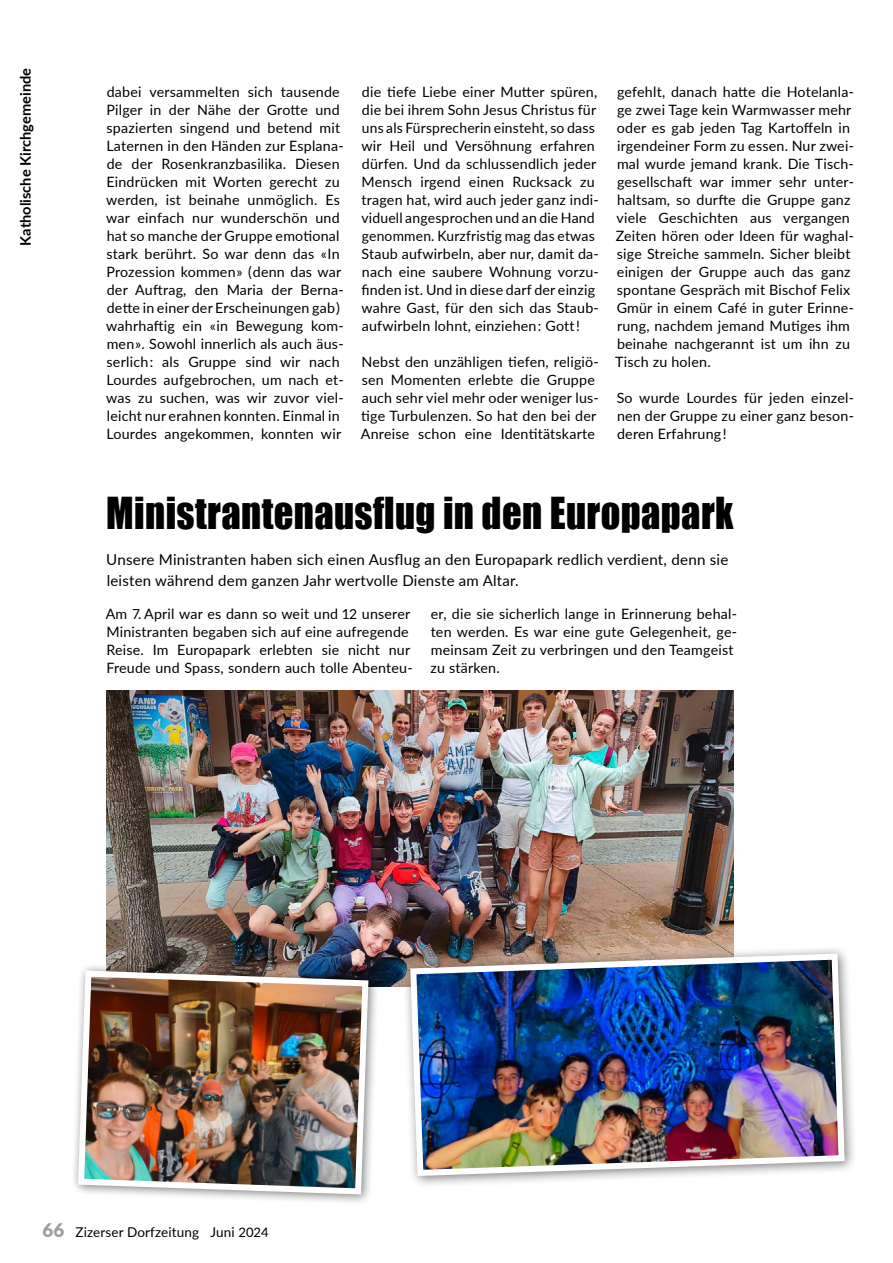
<style>
.page{position:relative;width:893px;height:1263px;background:#fff}
.page>*{position:absolute;margin:0;border:0;box-sizing:border-box;transform-origin:0 0}
.t1{font:40.5px "Impact";letter-spacing:.01em;color:#000;scale:.95 1}
.t2{font:15px/21px "Lato";letter-spacing:.015em;color:#000}
.t3{font:700 14.7px "Lato";color:#000}
.t4{font:14.25px/18px "Lato";letter-spacing:.015em;color:#000}
.t5{font:13.5px "Lato";letter-spacing:.01em;color:#000}
.s1{font-size:13.8px}
.s2{font-weight:900;font-size:18.75px;color:#9d9e9e}
.s3{font-size:13.05px}
</style>
<div class="page">
<img style="left:106px;top:691px;width:627px;height:295px">
<div style="left:71px;top:963px;width:309px;height:243px;background:#000;opacity:.5"></div>
<img style="left:75px;top:967px;width:297px;height:230px">
<div style="left:402px;top:945px;width:455px;height:243px;background:#000;opacity:.5"></div>
<img style="left:407px;top:950px;width:441px;height:229px">
<p class="t3" style="left:15px;top:246px;width:179px;rotate:-90deg">Katholische Kirchgemeinde</p>
<p class="t4" style="left:106px;top:82px;width:239px">dabei versammelten sich tausende Pilger in der Nähe der Grotte und spazierten singend und betend mit Laternen in den Händen zur Esplana&shy;de der Rosenkranzbasilika. Diesen Eindrücken mit Worten gerecht zu werden, ist beinahe unmöglich. Es war einfach nur wunderschön und hat so manche der Gruppe emotional stark berührt. So war denn das «In Prozession kommen» (denn das war der Auftrag, den Maria der Berna&shy;dette in einer der Erscheinungen gab) wahrhaftig ein «in Bewegung kom&shy;men». Sowohl innerlich als auch äus&shy;serlich: als Gruppe sind wir nach Lourdes aufgebrochen, um nach et&shy;was zu suchen, was wir zuvor viel&shy;leicht nur erahnen konnten. Einmal in Lourdes angekommen, konnten wir</p>
<p class="t4" style="left:361px;top:82px;width:239px">die tiefe Liebe einer Mutter spüren, die bei ihrem Sohn Jesus Christus für uns als Fürsprecherin einsteht, so dass wir Heil und Versöhnung erfahren dürfen. Und da schlussendlich jeder Mensch irgend einen Rucksack zu tragen hat, wird auch jeder ganz indi&shy;viduell angesprochen und an die Hand genommen. Kurzfristig mag das etwas Staub aufwirbeln, aber nur, damit da&shy;nach eine saubere Wohnung vorzu&shy;finden ist. Und in diese darf der einzig wahre Gast, für den sich das Staub&shy;aufwirbeln lohnt, einziehen: Gott!</p>
<p class="t4" style="left:361px;top:352px;width:239px">Nebst den unzähligen tiefen, religiö&shy;sen Momenten erlebte die Gruppe auch sehr viel mehr oder weniger lus&shy;tige Turbulenzen. So hat den bei der Anreise schon eine Identitätskarte</p>
<p class="t4" style="left:615px;top:82px;width:240px">gefehlt, danach hatte die Hotelanla&shy;ge zwei Tage kein Warmwasser mehr oder es gab jeden Tag Kartoffeln in irgendeiner Form zu essen. Nur zwei&shy;mal wurde jemand krank. Die Tisch&shy;gesellschaft war immer sehr unter&shy;haltsam, so durfte die Gruppe ganz viele Geschichten aus vergangen Zeiten hören oder Ideen für waghal&shy;sige Streiche sammeln. Sicher bleibt einigen der Gruppe auch das ganz spontane Gespräch mit Bischof Felix Gmür in einem Café in guter Erinne&shy;rung, nachdem jemand Mutiges ihm beinahe nachgerannt ist um ihn zu Tisch zu holen.</p>
<p class="t4" style="left:617px;top:388px;width:239px;text-align:justify">So wurde Lourdes für jeden einzel&shy;nen der Gruppe zu einer ganz beson&shy;deren Erfahrung!</p>
<h1 class="t1" style="left:106px;top:482px;width:662px">Ministrantenausflug in den Europapark</h1>
<p class="t2" style="left:106px;top:548px;width:624px">Unsere Ministranten haben sich einen Ausflug an den Europapark redlich verdient, denn sie leisten während dem ganzen Jahr wertvolle Dienste am Altar.</p>
<p class="t4" style="left:106px;top:604px;width:308px">Am <span class="s1">7</span>. April war es dann so weit und <span class="s1">12</span> unserer Ministranten begaben sich auf eine aufregende Reise. Im Europapark erlebten sie nicht nur Freude und Spass, sondern auch tolle Abenteu-</p>
<p class="t4" style="left:430px;top:604px;width:308px">er, die sie sicherlich lange in Erinnerung behal&shy;ten werden. Es war eine gute Gelegenheit, ge&shy;meinsam Zeit zu verbringen und den Teamgeist zu stärken.</p>
<p class="t5" style="left:43px;top:1222px;width:228px"><span class="s2">66</span> Zizerser Dorfzeitung Juni <span class="s3">2024</span></p>
</div>
